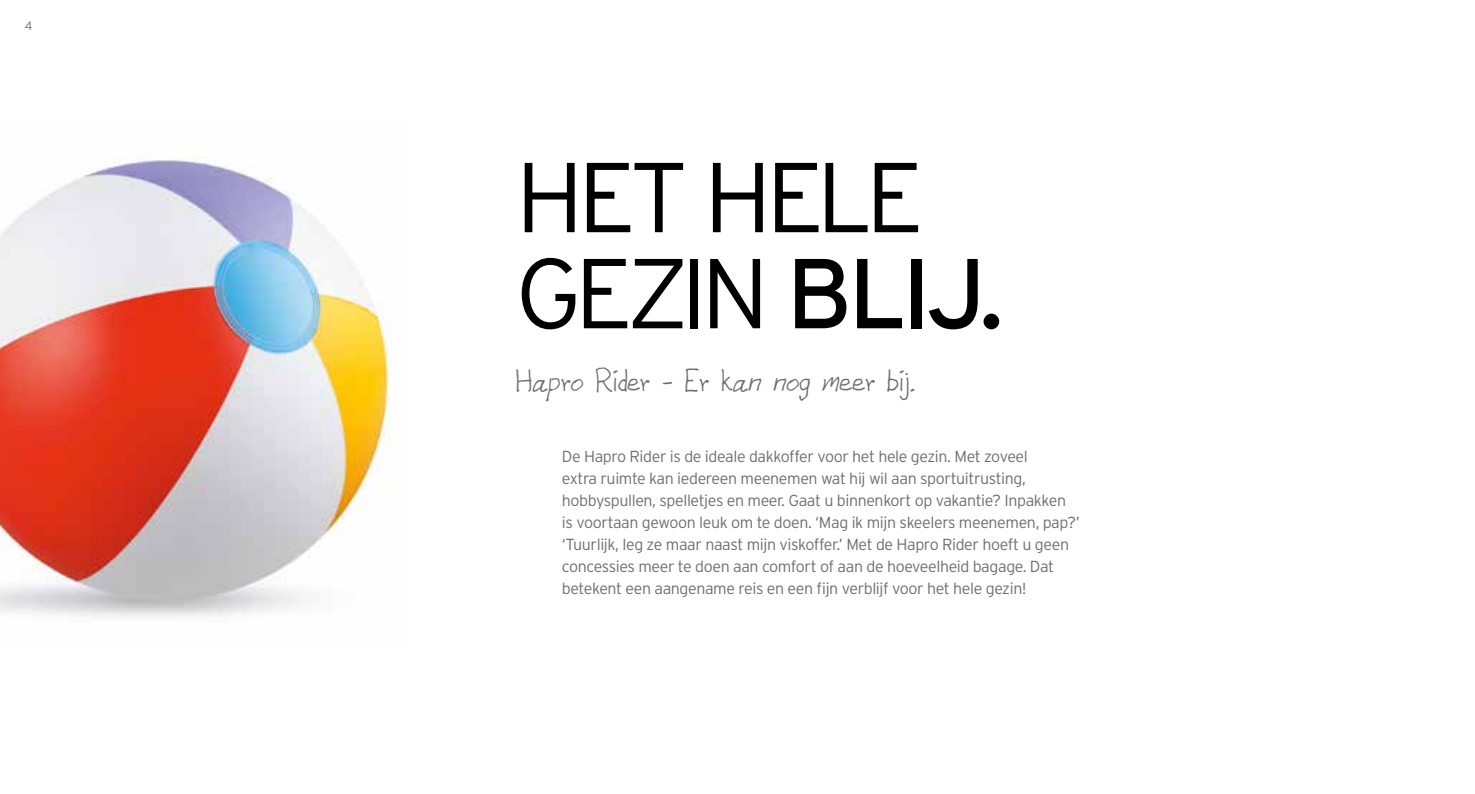
<style>
.page{position:relative;width:1475px;height:794px;background:#fff}
.page>*{position:absolute;margin:0;border:0;box-sizing:border-box;transform-origin:0 0}
.t1{font:300 99px/96px "Interstate";letter-spacing:-.065em;color:#000}
.t2{font:30.6px "GFY Shue";color:#706f6f}
.t3{font:300 16px/22px "Interstate";letter-spacing:-.025em;color:#706f6f}
.t4{font:300 12px "Interstate";color:#706f6f}
.s1{font-weight:400}
</style>
<div class="page">
<img style="left:0;top:155px;width:391px;height:462px">
<p class="t4" style="left:25px;top:19px;width:9px">4</p>
<h1 class="t1" style="left:515px;top:148px;width:490px">HET HELE<br>GEZIN <span class="s1">BLIJ.</span></h1>
<h2 class="t2" style="left:515px;top:361px;width:401px">Hapro Rider - Er kan nog meer bij.</h2>
<p class="t3" style="left:562px;top:445px;width:519px">De Hapro Rider is de ideale dakkoffer voor het hele gezin. Met zoveel<br>extra ruimte kan iedereen meenemen wat hij wil aan sportuitrusting, hobbyspullen, spelletjes en meer. Gaat u binnenkort op vakantie? Inpakken is voortaan gewoon leuk om te doen. ‘Mag ik mijn skeelers meenemen, pap?’ ‘Tuurlijk, leg ze maar naast mijn viskoffer.’ Met de Hapro Rider hoeft u geen concessies meer te doen aan comfort of aan de hoeveelheid bagage. Dat betekent een aangename reis en een fijn verblijf voor het hele gezin!</p>
</div>
